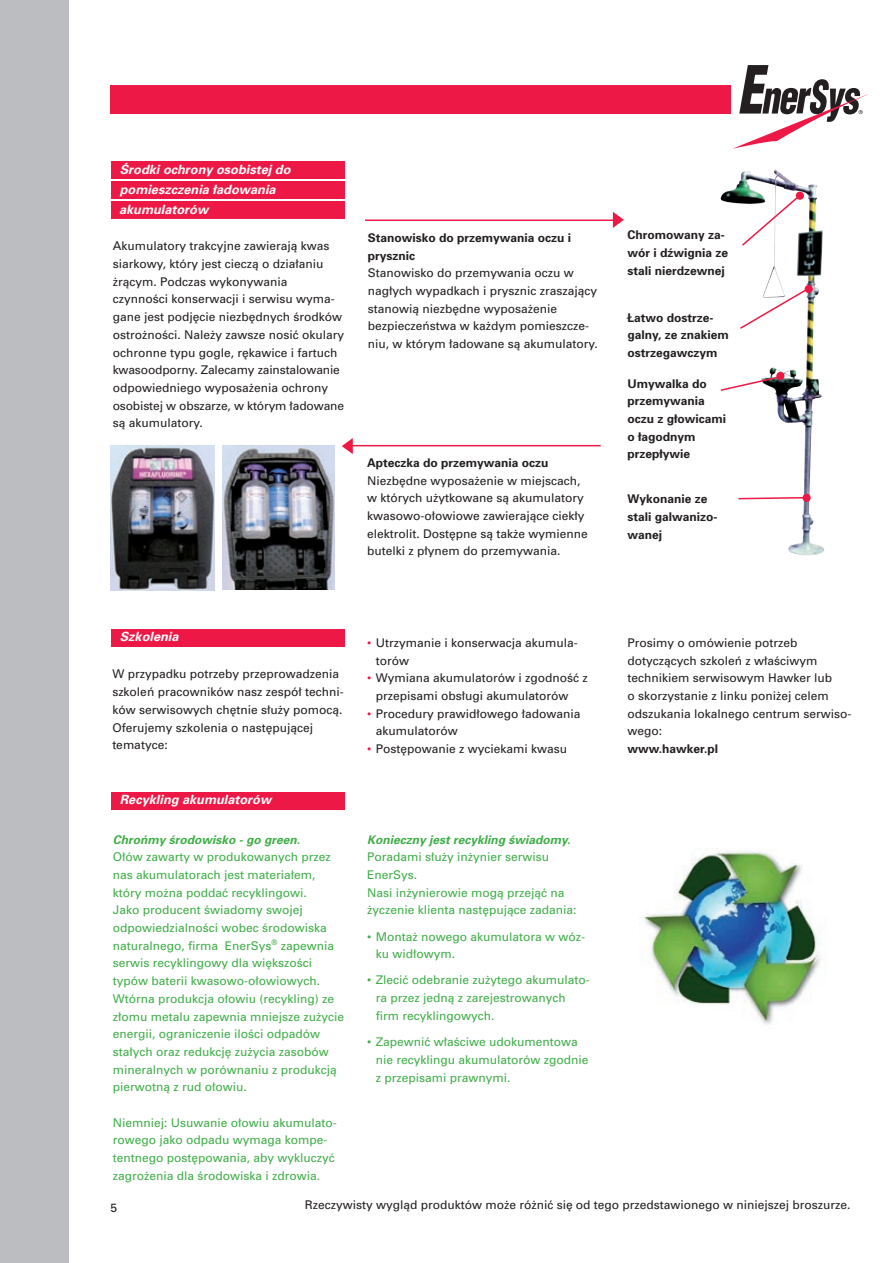
<style>
.page{position:relative;width:893px;height:1263px;background:#fff}
.page>*{position:absolute;margin:0;border:0;box-sizing:border-box;transform-origin:0 0}
.t1{font:italic 700 12.75px/20.2px "Univers CE";color:#fff}
.t2{font:12px/17.7px "Univers CE";color:#231f20}
.t3{font:12px/17.7px "Univers CE";color:#40ae49}
.t4{font:700 12px/17.7px "Univers CE";color:#231f20}
.t5{font:italic 700 12px "Univers CE";color:#40ae49}
.t6{font:700 12px "Univers";color:#231f20}
.s1{color:#ed1845}
</style>
<div class="page">
<img style="left:720px;top:169px;width:105px;height:387px">
<div style="left:111px;top:85px;width:620px;height:28px;background:#ed1845"></div>
<div style="left:111px;top:162px;width:234px;height:17px;background:#ed1845"></div>
<div style="left:111px;top:629px;width:234px;height:17px;background:#ed1845"></div>
<div style="left:111px;top:792px;width:234px;height:17px;background:#ed1845"></div>
<svg style="left:737px;top:496px;width:65px;height:4px"></svg>
<svg style="left:740px;top:196px;width:59px;height:51px"></svg>
<svg style="left:720px;top:375px;width:63px;height:17px"></svg>
<div style="left:796px;top:192px;width:8px;height:8px;background:#ed1845;border-radius:50%"></div>
<div style="left:805px;top:285px;width:8px;height:8px;background:#ed1845;border-radius:50%"></div>
<div style="left:776px;top:372px;width:8px;height:8px;background:#ed1845;border-radius:50%"></div>
<div style="left:802px;top:494px;width:9px;height:8px;background:#ed1845;border-radius:50%"></div>
<svg style="left:738px;top:287px;width:72px;height:43px"></svg>
<div style="left:0;top:0;width:68px;height:1263px;background:#bcbdc0"></div>
<svg style="left:733px;top:65px;width:135px;height:84px"></svg>
<hr style="left:365px;top:219px;width:253px;height:2px;background:#ed1845">
<svg style="left:613px;top:212px;width:11px;height:16px"></svg>
<hr style="left:348px;top:445px;width:253px;height:1px;background:#ed1845">
<svg style="left:342px;top:438px;width:11px;height:16px"></svg>
<div style="left:111px;top:182px;width:234px;height:17px;background:#ed1845"></div>
<div style="left:111px;top:202px;width:233px;height:17px;background:#ed1845"></div>
<img style="left:639px;top:848px;width:187px;height:177px">
<img style="left:111px;top:446px;width:104px;height:144px">
<img style="left:223px;top:446px;width:111px;height:144px">
<p class="t1" style="left:120px;top:159px;width:172px">Środki ochrony osobistej do</p>
<p class="t1" style="left:119px;top:180px;width:158px">pomieszczenia ładowania akumulatorów</p>
<p class="t2" style="left:113px;top:237px;width:233px">Akumulatory trakcyjne zawierają kwas siarkowy, który jest cieczą o działaniu żrącym. Podczas wykonywania czynności konserwacji i serwisu wyma&shy;gane jest podjęcie niezbędnych środków ostrożności. Należy zawsze nosić okulary ochronne typu gogle, rękawice i fartuch kwasoodporny. Zalecamy zainstalowanie odpowiedniego wyposażenia ochrony osobistej w obszarze, w którym ładowane są akumulatory.</p>
<p class="t4" style="left:368px;top:229px;width:205px">Stanowisko do przemywania oczu i prysznic</p>
<p class="t2" style="left:368px;top:264px;width:232px">Stanowisko do przemywania oczu w nagłych wypadkach i prysznic zraszający stanowią niezbędne wyposażenie bezpieczeństwa w każdym pomieszcze&shy;niu, w którym ładowane są akumulatory.</p>
<p class="t4" style="left:367px;top:454px;width:183px">Apteczka do przemywania oczu</p>
<p class="t2" style="left:367px;top:472px;width:222px">Niezbędne wyposażenie w miejscach, w których użytkowane są akumulatory kwasowo-ołowiowe zawierające ciekły elektrolit. Dostępne są także wymienne butelki z płynem do przemywania.</p>
<p class="t1" style="left:120px;top:627px;width:60px">Szkolenia</p>
<p class="t2" style="left:112px;top:665px;width:233px">W przypadku potrzeby przeprowadzenia szkoleń pracowników nasz zespół techni&shy;ków serwisowych chętnie służy pomocą.<br>Oferujemy szkolenia o następującej tematyce:</p>
<p class="t1" style="left:120px;top:790px;width:153px">Recykling akumulatorów</p>
<p class="t2" style="left:376px;top:634px;width:204px;text-indent:-9px"><span class="s1">•</span> Utrzymanie i konserwacja akumula&shy;torów</p>
<p class="t2" style="left:376px;top:669px;width:214px;text-indent:-9px"><span class="s1">•</span> Wymiana akumulatorów i zgodność z przepisami obsługi akumulatorów</p>
<p class="t2" style="left:376px;top:705px;width:206px;text-indent:-9px"><span class="s1">•</span> Procedury prawidłowego ładowania akumulatorów</p>
<p class="t2" style="left:367px;top:740px;width:201px"><span class="s1">•</span> Postępowanie z wyciekami kwasu</p>
<p class="t4" style="left:627px;top:227px;width:102px">Chromowany za&shy;wór i dźwignia ze stali nierdzewnej</p>
<p class="t4" style="left:627px;top:309px;width:103px">Łatwo dostrze&shy;galny, ze znakiem ostrzegawczym</p>
<p class="t4" style="left:627px;top:375px;width:100px">Umywalka do przemywania oczu z głowicami o łagodnym przepływie</p>
<p class="t4" style="left:627px;top:491px;width:92px">Wykonanie ze stali galwanizo&shy;wanej</p>
<p class="t2" style="left:628px;top:634px;width:226px">Prosimy o omówienie potrzeb dotyczących szkoleń z właściwym technikiem serwisowym Hawker lub<br>o skorzystanie z linku poniżej celem odszukania lokalnego centrum serwiso&shy;wego:</p>
<p class="t6" style="left:628px;top:741px;width:92px">www.hawker.pl</p>
<p class="t5" style="left:113px;top:832px;width:189px">Chrońmy środowisko - go green.</p>
<p class="t3" style="left:113px;top:848px;width:233px">Ołów zawarty w produkowanych przez nas akumulatorach jest materiałem, który można poddać recyklingowi.<br>Jako producent świadomy swojej odpowiedzialności wobec środowiska naturalnego, firma EnerSys<sup>®</sup> zapewnia serwis recyklingowy dla większości typów baterii kwasowo-ołowiowych.<br>Wtórna produkcja ołowiu (recykling) ze złomu metalu zapewnia mniejsze zużycie energii, ograniczenie ilości odpadów stałych oraz redukcję zużycia zasobów mineralnych w porównaniu z produkcją pierwotną z rud ołowiu.</p>
<p class="t3" style="left:113px;top:1114px;width:226px">Niemniej: Usuwanie ołowiu akumulato&shy;rowego jako odpadu wymaga kompe&shy;tentnego postępowania, aby wykluczyć zagrożenia dla środowiska i zdrowia.</p>
<p class="t2" style="left:111px;top:1199px;width:8px">5</p>
<p class="t5" style="left:367px;top:832px;width:205px">Konieczny jest recykling świadomy.</p>
<p class="t3" style="left:367px;top:848px;width:211px">Poradami służy inżynier serwisu<br>EnerSys.<br>Nasi inżynierowie mogą przejąć na życzenie klienta następujące zadania:</p>
<p class="t3" style="left:376px;top:928px;width:211px;text-indent:-9px">• Montaż nowego akumulatora w wóz&shy;ku widłowym.</p>
<p class="t3" style="left:376px;top:972px;width:216px;text-indent:-9px">• Zlecić odebranie zużytego akumulato&shy;ra przez jedną z zarejestrowanych firm recyklingowych.</p>
<p class="t3" style="left:376px;top:1033px;width:214px;text-indent:-9px">• Zapewnić właściwe udokumentowa nie recyklingu akumulatorów zgodnie z przepisami prawnymi.</p>
<p class="t2" style="left:305px;top:1196px;width:547px">Rzeczywisty wygląd produktów może różnić się od tego przedstawionego w niniejszej broszurze.</p>
</div>
